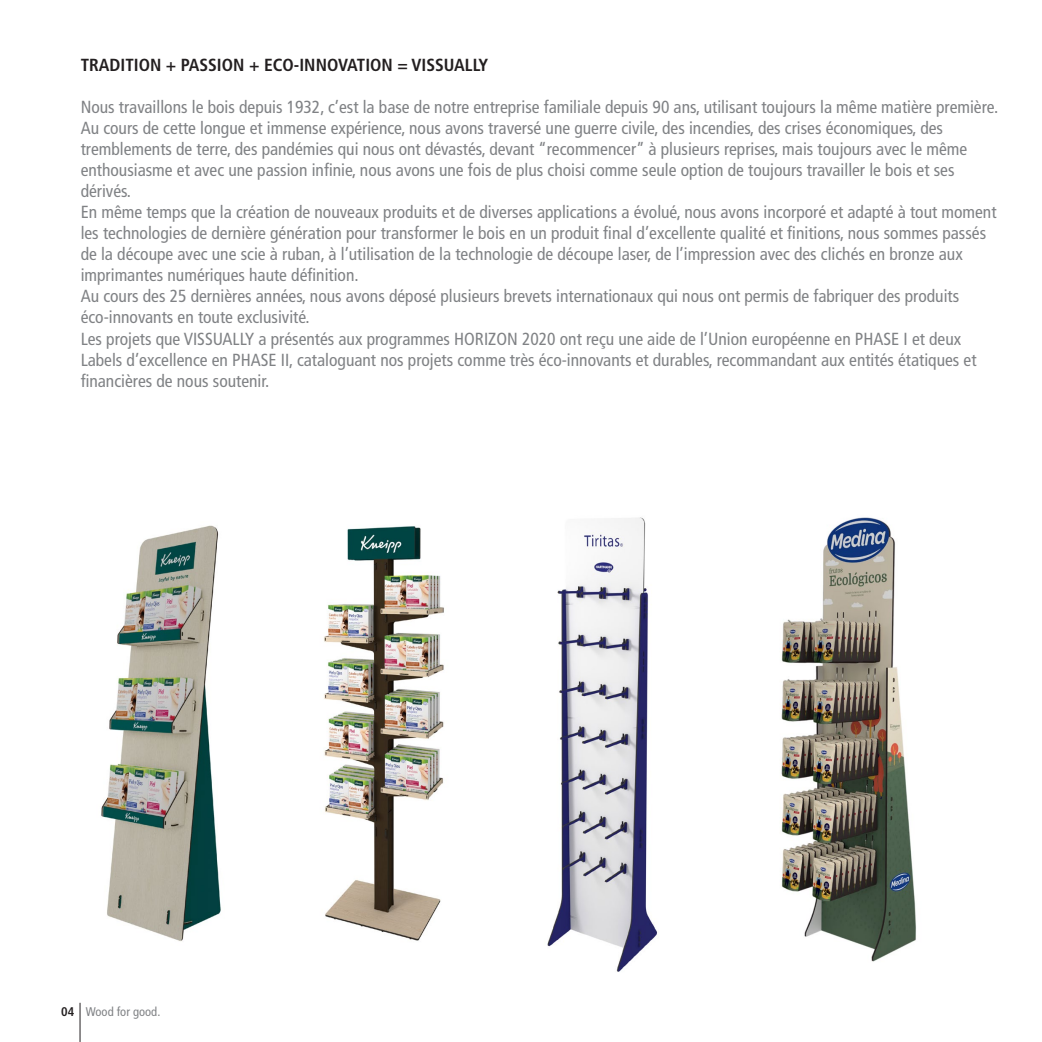
<style>
.page{position:relative;width:1042px;height:1042px;background:#fff}
.page>*{position:absolute;margin:0;border:0;box-sizing:border-box;transform-origin:0 0}
.t1{font:condensed 17.5px/21px "Frutiger LT Std";color:#808285}
.t2{font:700 condensed 17.5px "Frutiger LT Std";color:#231f20}
.t3{font:condensed 12.6px "Frutiger LT Std";color:#808285}
.t4{font:700 condensed 12.6px "Frutiger LT Std";color:#231f20}
</style>
<div class="page">
<img style="left:101px;top:525px;width:120px;height:417px">
<img style="left:547px;top:517px;width:110px;height:455px">
<img style="left:324px;top:526px;width:120px;height:415px">
<hr style="left:80px;top:1003px;width:1px;height:39px;background:#231f20">
<img style="left:781px;top:517px;width:135px;height:445px">
<p class="t2" style="left:81px;top:55px;width:409px">TRADITION + PASSION + ECO-INNOVATION = VISSUALLY</p>
<p class="t1" style="left:81px;top:97px;width:919px">Nous travaillons le bois depuis 1932, c’est la base de notre entreprise familiale depuis 90 ans, utilisant toujours la même matière première.</p>
<p class="t1" style="left:81px;top:118px;width:864px">Au cours de cette longue et immense expérience, nous avons traversé une guerre civile, des incendies, des crises économiques, des</p>
<p class="t1" style="left:81px;top:139px;width:888px">tremblements de terre, des pandémies qui nous ont dévastés, devant “recommencer” à plusieurs reprises, mais toujours avec le même</p>
<p class="t1" style="left:81px;top:160px;width:875px">enthousiasme et avec une passion infinie, nous avons une fois de plus choisi comme seule option de toujours travailler le bois et ses dérivés.</p>
<p class="t1" style="left:81px;top:202px;width:917px">En même temps que la création de nouveaux produits et de diverses applications a évolué, nous avons incorporé et adapté à tout moment les technologies de dernière génération pour transformer le bois en un produit final d’excellente qualité et finitions, nous sommes passés de la découpe avec une scie à ruban, à l’utilisation de la technologie de découpe laser, de l’impression avec des clichés en bronze aux imprimantes numériques haute définition.</p>
<p class="t1" style="left:81px;top:286px;width:880px">Au cours des 25 dernières années, nous avons déposé plusieurs brevets internationaux qui nous ont permis de fabriquer des produits éco-innovants en toute exclusivité.</p>
<p class="t1" style="left:81px;top:328px;width:897px">Les projets que VISSUALLY a présentés aux programmes HORIZON 2020 ont reçu une aide de l’Union européenne en PHASE I et deux<br>Labels d’excellence en PHASE II, cataloguant nos projets comme très éco-innovants et durables, recommandant aux entités étatiques et financières de nous soutenir.</p>
<p class="t4" style="left:61px;top:1003px;width:15px">04</p>
<p class="t3" style="left:86px;top:1004px;width:76px">Wood for good.</p>
</div>
